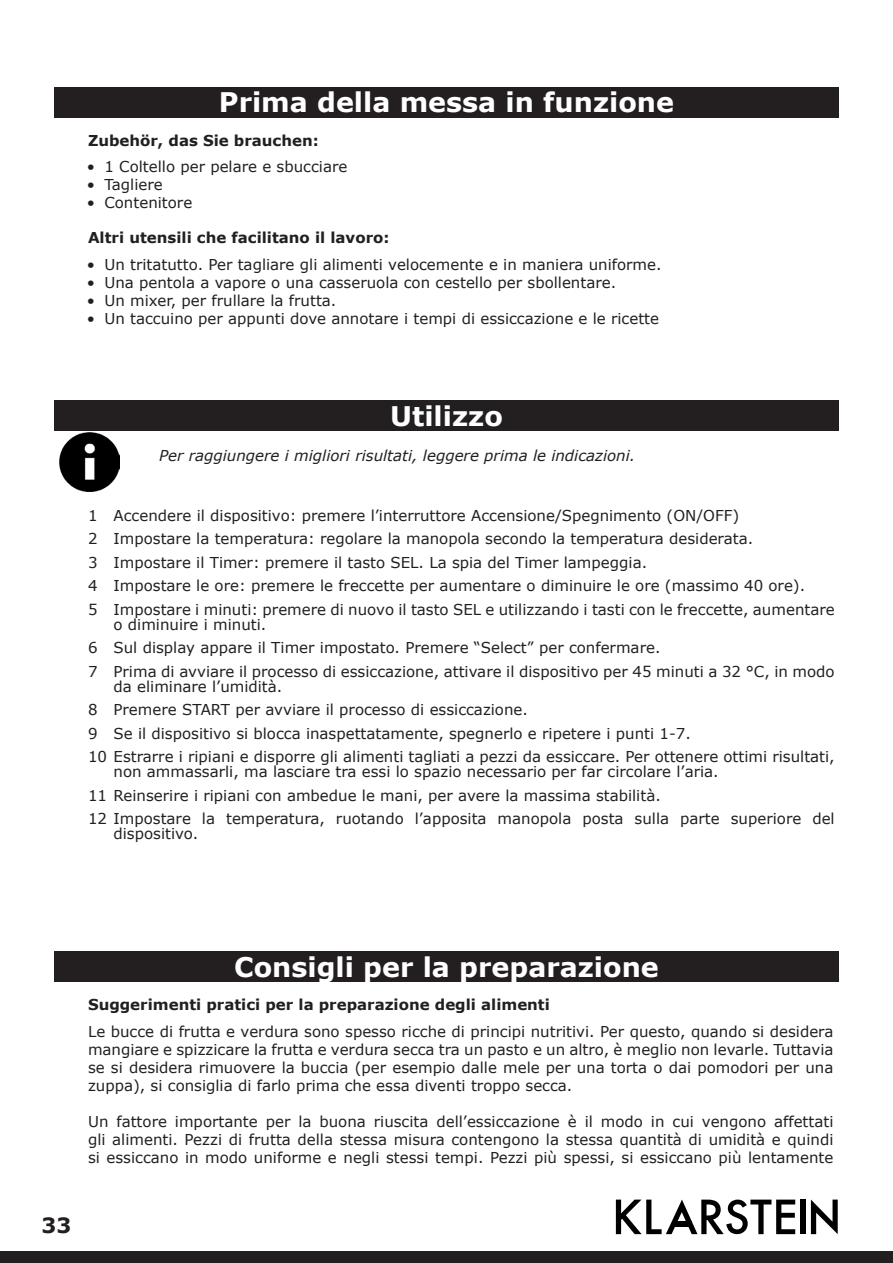
<style>
.page{position:relative;width:893px;height:1263px;background:#fff}
.page>*{position:absolute;margin:0;border:0;box-sizing:border-box;transform-origin:0 0}
.Super_Headline{font:700 27px "Verdana";color:#fff}
.t1{font:700 21px "Verdana";color:#231f20}
.Base_Text{font:15px/18px "Verdana";color:#231f20}
.Überschrift_2{font:700 15px "Verdana";color:#231f20}
.Hinweis{font:italic 15px "Verdana";color:#231f20}
</style>
<div class="page">
<div style="left:54px;top:401px;width:785px;height:30px;background:#231f20"></div>
<div style="left:54px;top:951px;width:785px;height:30px;background:#231f20"></div>
<div style="left:54px;top:87px;width:785px;height:30px;background:#231f20"></div>
<img style="left:60px;top:432px;width:59px;height:59px">
<div style="left:0;top:1251px;width:893px;height:12px;background:#231f20"></div>
<svg style="left:616px;top:1199px;width:222px;height:36px"></svg>
<p class="Super_Headline" style="left:219px;top:83px;width:457px">Prima della messa in funzione</p>
<p class="Überschrift_2" style="left:88px;top:130px;width:232px">Zubehör, das Sie brauchen:</p>
<p class="Base_Text" style="left:87px;top:158px;width:262px">• 1 Coltello per pelare e sbucciare</p>
<p class="Base_Text" style="left:87px;top:176px;width:78px">• Tagliere</p>
<p class="Base_Text" style="left:87px;top:194px;width:107px">• Contenitore</p>
<p class="Überschrift_2" style="left:88px;top:227px;width:303px">Altri utensili che facilitano il lavoro:</p>
<p class="Base_Text" style="left:87px;top:255px;width:576px">• Un tritatutto. Per tagliare gli alimenti velocemente e in maniera uniforme.</p>
<p class="Base_Text" style="left:87px;top:273px;width:531px">• Una pentola a vapore o una casseruola con cestello per sbollentare.</p>
<p class="Base_Text" style="left:87px;top:291px;width:251px">• Un mixer, per frullare la frutta.</p>
<p class="Base_Text" style="left:87px;top:309px;width:574px">• Un taccuino per appunti dove annotare i tempi di essiccazione e le ricette</p>
<p class="Super_Headline" style="left:390px;top:397px;width:114px">Utilizzo</p>
<p class="Hinweis" style="left:159px;top:445px;width:478px">Per raggiungere i migliori risultati, leggere prima le indicazioni.</p>
<p class="Base_Text" style="left:88px;top:506px;width:653px">1 Accendere il dispositivo: premere l’interruttore Accensione/Spegnimento (ON/OFF)</p>
<p class="Base_Text" style="left:88px;top:530px;width:667px">2 Impostare la temperatura: regolare la manopola secondo la temperatura desiderata.</p>
<p class="Base_Text" style="left:88px;top:553px;width:561px">3 Impostare il Timer: premere il tasto SEL. La spia del Timer lampeggia.</p>
<p class="Base_Text" style="left:88px;top:577px;width:719px">4 Impostare le ore: premere le freccette per aumentare o diminuire le ore (massimo 40 ore).</p>
<p class="Base_Text" style="left:114px;top:602px;width:723px;line-height:15px;text-indent:-26px">5 Impostare i minuti: premere di nuovo il tasto SEL e utilizzando i tasti con le freccette, aumentare o diminuire i minuti.</p>
<p class="Base_Text" style="left:88px;top:639px;width:574px">6 Sul display appare il Timer impostato. Premere “Select” per confermare.</p>
<p class="Base_Text" style="left:114px;top:664px;width:723px;line-height:15px;text-indent:-26px">7 Prima di avviare il processo di essiccazione, attivare il dispositivo per 45 minuti a 32 °C, in modo da eliminare l’umidità.</p>
<p class="Base_Text" style="left:88px;top:701px;width:441px">8 Premere START per avviare il processo di essiccazione.</p>
<p class="Base_Text" style="left:88px;top:724px;width:604px">9 Se il dispositivo si blocca inaspettatamente, spegnerlo e ripetere i punti 1-7.</p>
<p class="Base_Text" style="left:114px;top:749px;width:723px;line-height:15px;text-indent:-26px">10 Estrarre i ripiani e disporre gli alimenti tagliati a pezzi da essiccare. Per ottenere ottimi risultati, non ammassarli, ma lasciare tra essi lo spazio necessario per far circolare l’aria.</p>
<p class="Base_Text" style="left:88px;top:786px;width:574px">11 Reinserire i ripiani con ambedue le mani, per avere la massima stabilità.</p>
<p class="Base_Text" style="left:114px;top:811px;width:723px;line-height:15px;text-indent:-26px">12 Impostare la temperatura, ruotando l’apposita manopola posta sulla parte superiore del dispositivo.</p>
<p class="Super_Headline" style="left:234px;top:948px;width:426px">Consigli per la preparazione</p>
<p class="Überschrift_2" style="left:88px;top:994px;width:463px">Suggerimenti pratici per la preparazione degli alimenti</p>
<p class="Base_Text" style="left:88px;top:1022px;width:747px;text-align:justify">Le bucce di frutta e verdura sono spesso ricche di principi nutritivi. Per questo, quando si desidera mangiare e spizzicare la frutta e verdura secca tra un pasto e un altro, è meglio non levarle. Tuttavia se si desidera rimuovere la buccia (per esempio dalle mele per una torta o dai pomodori per una zuppa), si consiglia di farlo prima che essa diventi troppo secca.</p>
<p class="Base_Text" style="left:88px;top:1112px;width:747px;text-align:justify">Un fattore importante per la buona riuscita dell’essiccazione è il modo in cui vengono affettati gli alimenti. Pezzi di frutta della stessa misura contengono la stessa quantità di umidità e quindi si essiccano in modo uniforme e negli stessi tempi. Pezzi più spessi, si essiccano più lentamente</p>
<h2 class="t1" style="left:42px;top:1211px;width:31px">33</h2>
</div>
